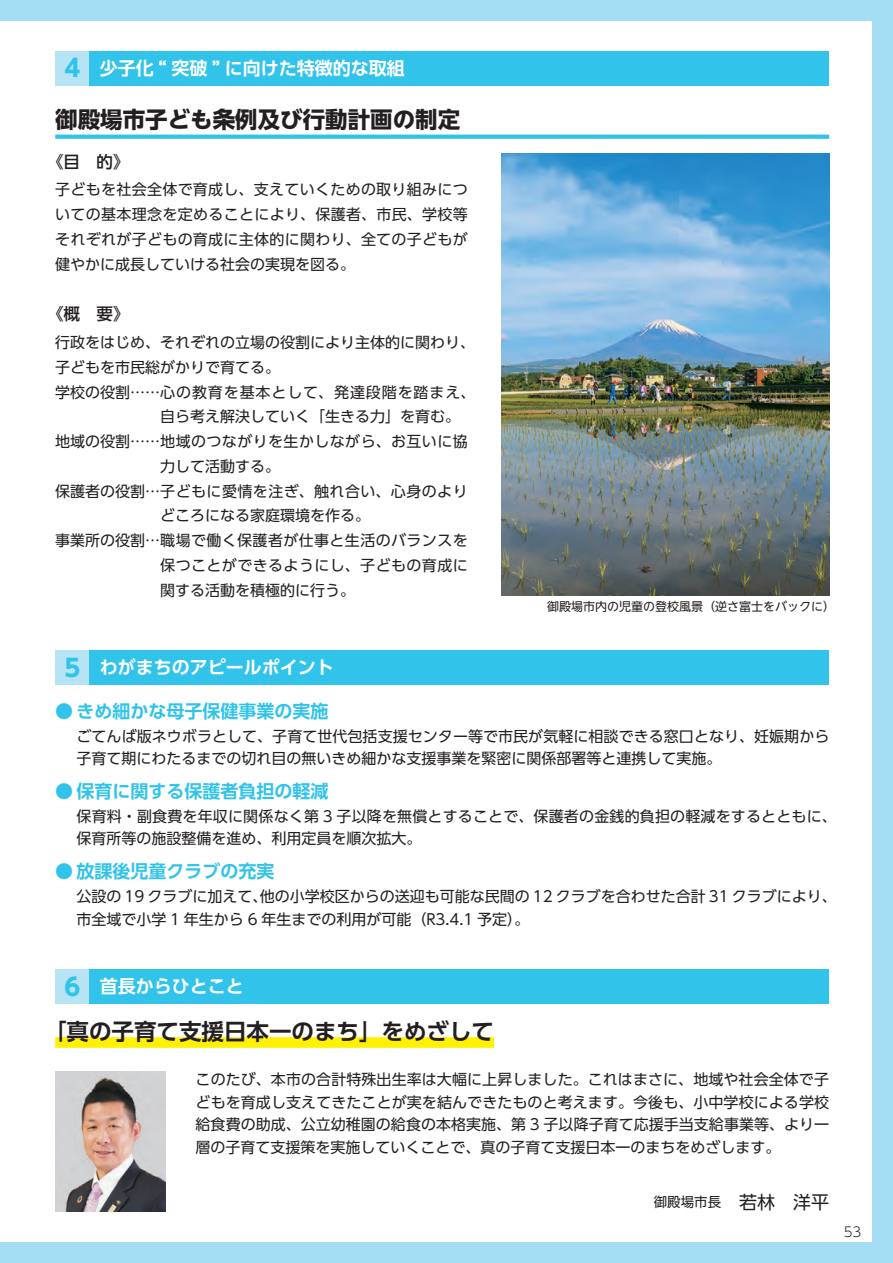
<style>
.page{position:relative;width:893px;height:1263px;background:#a4def4}
.page>*{position:absolute;margin:0;border:0;box-sizing:border-box;transform-origin:0 0}
.t1{font:700 22.5px "UD Shin Go Pr 6 N De";color:#231f20}
.t2{font:700 22.5px "UD Shin Go NT Pr 6 N";color:#231f20}
.t3{font:700 18px "UD Shin Go Pr 6 N De";color:#31c3e9}
.t4{font:700 18px "UD Shin Go Pr 6 N De";color:#fff}
.t5{font:18px "UD Shin Go Pr 6 N";color:#231f20}
.t6{font:500 16.5px "UD Shin Go Pr 6 N";color:#231f20}
.t7{font:15px/22.5px "UD Shin Go Pr 6 N";color:#231f20}
.t8{font:15px "UD Shin Go Pr 6 N";letter-spacing:.03em;color:#231f20}
.t9{font:15px "UD Shin Go Pr 6 N";letter-spacing:.06em;color:#231f20}
.t10{font:15px "UD Shin Go Pr 6 N";letter-spacing:.025em;color:#231f20}
.t11{font:300 13.5px "UD Shin Go NT Pr 6";color:#231f20}
.t12{font:12px "UD Shin Go NT Pr 6 N";color:#231f20}
.s1{font-family:"UD Shin Go Pr 6 N";font-size:24px;color:#31c3e9}
.s2{font-family:"UD Shin Go Pr 6 N";font-weight:400}
.s3{font-size:13.5px}
</style>
<div class="page">
<div style="left:0;top:21px;width:872px;height:1221px;background:#fff"></div>
<div style="left:55px;top:651px;width:34px;height:34px;background:#b7e4f5"></div>
<div style="left:89px;top:651px;width:740px;height:34px;background:#31c3e9"></div>
<div style="left:55px;top:969px;width:34px;height:34px;background:#b7e4f5"></div>
<div style="left:89px;top:969px;width:740px;height:34px;background:#31c3e9"></div>
<div style="left:55px;top:1037px;width:439px;height:11px;background:#fff101"></div>
<div style="left:55px;top:51px;width:34px;height:34px;background:#b7e4f5"></div>
<div style="left:89px;top:51px;width:740px;height:34px;background:#31c3e9"></div>
<svg style="left:55px;top:135px;width:774px;height:4px;background:#39c5e9"></svg>
<img style="left:502px;top:153px;width:327px;height:442px">
<img style="left:55px;top:1071px;width:111px;height:141px">
<p class="t4" style="left:64px;top:53px;width:342px"><span class="s1">4</span> 少子化 “ 突破 ” に向けた特徴的な取組</p>
<h1 class="t2" style="left:55px;top:101px;width:407px">御殿場市子ども条例及び行動計画の制定</h1>
<p class="t6" style="left:47px;top:148px;width:84px">《目　的》</p>
<p class="t7" style="left:55px;top:177px;width:414px;line-height:24.8px;text-align:justify">子どもを社会全体で育成し、支えていくための取り組みについての基本理念を定めることにより、保護者、市民、学校等それぞれが子どもの育成に主体的に関わり、全ての子どもが健やかに成長していける社会の実現を図る。</p>
<p class="t6" style="left:47px;top:301px;width:84px">《概　要》</p>
<p class="t7" style="left:55px;top:331px;width:421px">行政をはじめ、それぞれの立場の役割により主体的に関わり、</p>
<p class="t7" style="left:55px;top:355px;width:227px">子どもを市民総がかりで育てる。</p>
<p class="t9" style="left:55px;top:380px;width:422px">学校の役割…… 心の教育を基本として、発達段階を踏まえ、</p>
<p class="t7" style="left:160px;top:405px;width:301px">自ら考え解決していく「生きる力」を育む。</p>
<p class="t8" style="left:55px;top:429px;width:414px">地域の役割…… 地域のつながりを生かしながら、お互いに協</p>
<p class="t7" style="left:160px;top:454px;width:121px">力して活動する。</p>
<p class="t8" style="left:55px;top:479px;width:414px">保護者の役割… 子どもに愛情を注ぎ、触れ合い、心身のより</p>
<p class="t7" style="left:160px;top:504px;width:211px">どころになる家庭環境を作る。</p>
<p class="t10" style="left:55px;top:528px;width:414px">事業所の役割… 職場で働く保護者が仕事と生活のバランスを</p>
<p class="t8" style="left:160px;top:553px;width:309px">保つことができるようにし、子どもの育成に</p>
<p class="t7" style="left:160px;top:578px;width:197px">関する活動を積極的に行う。</p>
<p class="t12" style="left:547px;top:596px;width:289px">御殿場市内の児童の登校風景（逆さ富士をバックに）</p>
<p class="t4" style="left:64px;top:653px;width:271px"><span class="s1">5</span> わがまちのアピールポイント</p>
<p class="t3" style="left:55px;top:696px;width:275px"><span class="s2">●</span> きめ細かな母子保健事業の実施</p>
<p class="t7" style="left:77px;top:724px;width:754px">ごてんば版ネウボラとして、子育て世代包括支援センター等で市民が気軽に相談できる窓口となり、妊娠期から子育て期にわたるまでの切れ目の無いきめ細かな支援事業を緊密に関係部署等と連携して実施。</p>
<p class="t3" style="left:55px;top:776px;width:275px"><span class="s2">●</span> 保育に関する保護者負担の軽減</p>
<p class="t7" style="left:77px;top:804px;width:762px">保育料・副食費を年収に関係なく第 3 子以降を無償とすることで、保護者の金銭的負担の軽減をするとともに、保育所等の施設整備を進め、利用定員を順次拡大。</p>
<p class="t3" style="left:55px;top:856px;width:221px"><span class="s2">●</span> 放課後児童クラブの充実</p>
<p class="t7" style="left:77px;top:885px;width:762px">公設の 19 クラブに加えて、他の小学校区からの送迎も可能な民間の 12 クラブを合わせた合計 31 クラブにより、市全域で小学 1 年生から 6 年生までの利用が可能（R3.4.1 予定）。</p>
<p class="t4" style="left:64px;top:972px;width:181px"><span class="s1">6</span> 首長からひとこと</p>
<h1 class="t1" style="left:44px;top:1013px;width:452px">「真の子育て支援日本一のまち」をめざして</h1>
<p class="t7" style="left:196px;top:1068px;width:635px;text-align:justify">このたび、本市の合計特殊出生率は大幅に上昇しました。これはまさに、地域や社会全体で子どもを育成し支えてきたことが実を結んできたものと考えます。今後も、小中学校による学校給食費の助成、公立幼稚園の給食の本格実施、第 3 子以降子育て応援手当支給事業等、より一層の子育て支援策を実施していくことで、真の子育て支援日本一のまちをめざします。</p>
<p class="t5" style="left:654px;top:1187px;width:177px"><span class="s3">御殿場市長</span>　若林　洋平</p>
<p class="t11" style="left:844px;top:1220px;width:19px">53</p>
</div>
